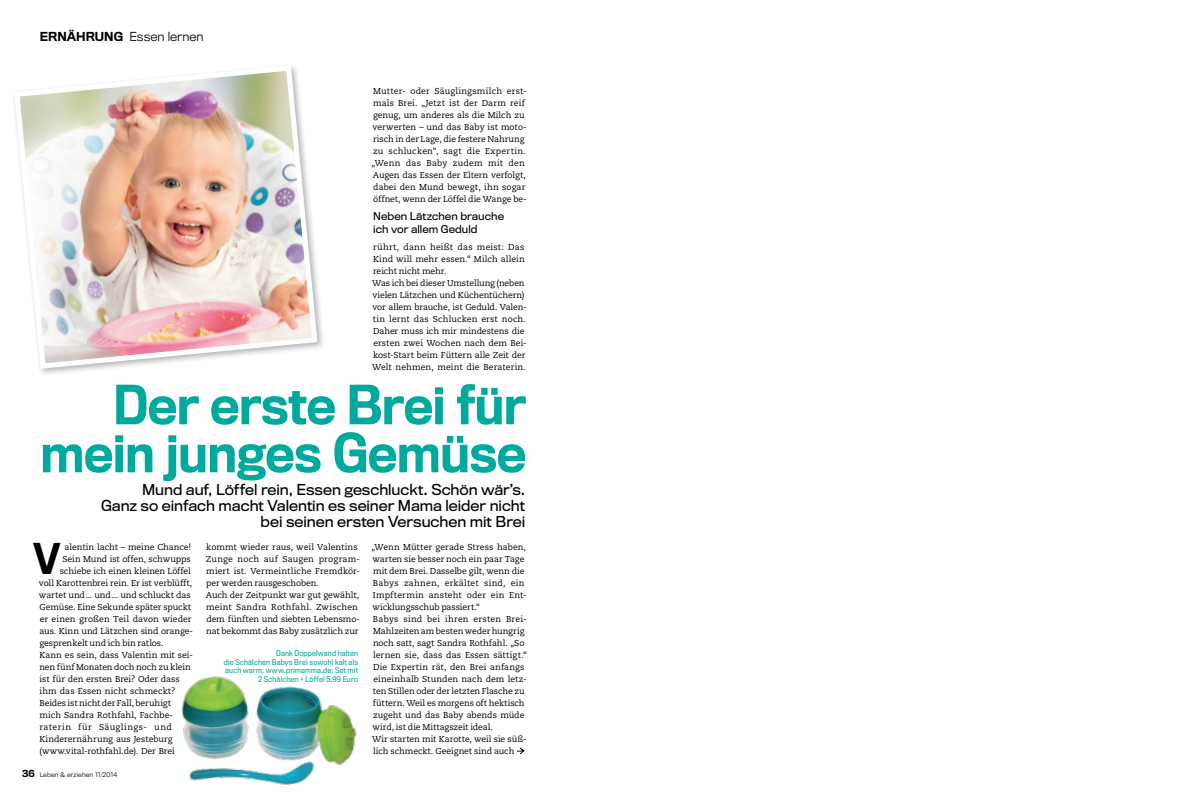
<style>
.page{position:relative;width:1191px;height:794px;background:#fff}
.page>*{position:absolute;margin:0;border:0;box-sizing:border-box;transform-origin:0 0}
.t1{font:500 50px/48px "Titling Gothic FB Narrow";letter-spacing:-.005em;color:#00a99d;text-align:right}
.t2{font:500 39.3px "Titling Gothic FB Narrow";color:#000}
.t3{font:14px/16px "Titling Gothic FB Normal";letter-spacing:-.005em;color:#000;text-align:right}
.t4{font:300 11.5px "Titling Gothic FB Normal";color:#000}
.t5{font:10px/13px "Titling Gothic FB Normal";letter-spacing:.005em;color:#000}
.t6{font:8.6px/12px "Caecilia LT Std";color:#000}
.t7{font:8.6px "Caecilia LT Std";letter-spacing:.06em;color:#000}
.t8{font:7.3px/8.8px "Titling Gothic FB Narrow";letter-spacing:.025em;color:#00a99d;text-align:right}
.t9{font:300 6px "Titling Gothic FB Normal";letter-spacing:.02em;color:#000}
.s1{font-weight:500}
.s2{font-weight:500;font-size:9px}
</style>
<div class="page">
<img style="left:14px;top:66px;width:306px;height:305px">
<svg style="left:517px;top:747px;width:7px;height:7px"></svg>
<img style="left:181px;top:676px;width:176px;height:109px">
<h3 class="t4" style="left:40px;top:30px;width:165px"><span class="s1">ERNÄHRUNG</span> Essen lernen</h3>
<p class="t6" style="left:371px;top:85px;width:157px">Mutter- oder Säuglingsmilch erst&shy;mals Brei. „Jetzt ist der Darm reif genug, um anderes als die Milch zu verwerten – und das Baby ist moto&shy;risch in der Lage, die festere Nahrung zu schlucken“, sagt die Expertin. „Wenn das Baby zudem mit den Augen das Essen der Eltern verfolgt, dabei den Mund bewegt, ihn sogar öffnet, wenn der Löffel die Wange be-</p>
<p class="t6" style="left:372px;top:241px;width:156px">rührt, dann heißt das meist: Das Kind will mehr essen.“ Milch allein reicht nicht mehr.<br>Was ich bei dieser Umstellung (neben vielen Lätzchen und Küchentüchern) vor allem brauche, ist Geduld. Valen&shy;tin lernt das Schlucken erst noch.<br>Daher muss ich mir mindestens die ersten zwei Wochen nach dem Bei&shy;kost-Start beim Füttern alle Zeit der Welt nehmen, meint die Beraterin.</p>
<p class="t5" style="left:373px;top:210px;width:132px">Neben Lätzchen brauche ich vor allem Geduld</p>
<h1 class="t1" style="left:40px;top:382px;width:487px">Der erste Brei für mein junges Gemüse</h1>
<h3 class="t3" style="left:101px;top:482px;width:426px">Mund auf, Löffel rein, Essen geschluckt. Schön wär’s.<br>Ganz so einfach macht Valentin es seiner Mama leider nicht bei seinen ersten Versuchen mit Brei</h3>
<p class="t6" style="left:371px;top:541px;width:157px">„Wenn Mütter gerade Stress haben, warten sie besser noch ein paar Tage mit dem Brei. Dasselbe gilt, wenn die Babys zahnen, erkältet sind, ein Impftermin ansteht oder ein Ent&shy;wicklungsschub passiert.“<br>Babys sind bei ihren ersten Brei-Mahlzeiten am besten weder hungrig noch satt, sagt Sandra Rothfahl. „So lernen sie, dass das Essen sättigt.“ Die Expertin rät, den Brei anfangs eineinhalb Stunden nach dem letz&shy;ten Stillen oder der letzten Flasche zu füttern. Weil es morgens oft hektisch zugeht und das Baby abends müde wird, ist die Mittagszeit ideal.<br>Wir starten mit Karotte, weil sie süß&shy;lich schmeckt. Geeignet sind auch</p>
<h2 class="t2" style="left:33px;top:536px;width:29px">V</h2>
<p class="t6" style="left:206px;top:541px;width:155px">kommt wieder raus, weil Valentins Zunge noch auf Saugen program&shy;miert ist. Vermeintliche Fremdkör&shy;per werden rausgeschoben.<br>Auch der Zeitpunkt war gut gewählt, meint Sandra Rothfahl. Zwischen dem fünften und siebten Lebensmo&shy;nat bekommt das Baby zusätzlich zur</p>
<p class="t6" style="left:65px;top:541px;width:128px">alentin lacht – meine Chance!</p>
<p class="t6" style="left:63px;top:553px;width:130px">Sein Mund ist offen, schwupps</p>
<p class="t6" style="left:60px;top:565px;width:133px">schiebe ich einen kleinen Löffel</p>
<p class="t6" style="left:39px;top:577px;width:155px">voll Karottenbrei rein. Er ist verblüfft,</p>
<p class="t6" style="left:39px;top:589px;width:153px">wartet und... und... und schluckt das</p>
<p class="t6" style="left:40px;top:601px;width:153px">Gemüse. Eine Sekunde später spuckt</p>
<p class="t6" style="left:40px;top:613px;width:153px">er einen großen Teil davon wieder</p>
<p class="t6" style="left:40px;top:625px;width:155px">aus. Kinn und Lätzchen sind orange-</p>
<p class="t6" style="left:39px;top:637px;width:125px">gesprenkelt und ich bin ratlos.</p>
<p class="t6" style="left:39px;top:649px;width:155px">Kann es sein, dass Valentin mit sei-</p>
<p class="t6" style="left:39px;top:661px;width:153px">nen fünf Monaten doch noch zu klein</p>
<p class="t6" style="left:40px;top:673px;width:142px">ist für den ersten Brei? Oder dass</p>
<p class="t6" style="left:40px;top:685px;width:137px">ihm das Essen nicht schmeckt?</p>
<p class="t6" style="left:39px;top:697px;width:133px">Beides ist nicht der Fall, beruhigt</p>
<p class="t6" style="left:39px;top:709px;width:135px">mich Sandra Rothfahl, Fachbe-</p>
<p class="t7" style="left:39px;top:722px;width:134px">raterin für Säuglings- und</p>
<p class="t6" style="left:39px;top:733px;width:135px">Kinderernährung aus Jesteburg</p>
<p class="t6" style="left:39px;top:745px;width:137px">(www.vital-rothfahl.de). Der Brei</p>
<p class="t8" style="left:224px;top:649px;width:136px">Dank Doppelwand halten<br>die Schälchen Babys Brei sowohl kalt als auch warm. www.primamma.de; Set mit<br>2 Schälchen + Löffel 5,99 Euro</p>
<p class="t9" style="left:22px;top:771px;width:97px"><span class="s2">36</span> Leben &amp; erziehen 11/2014</p>
</div>
